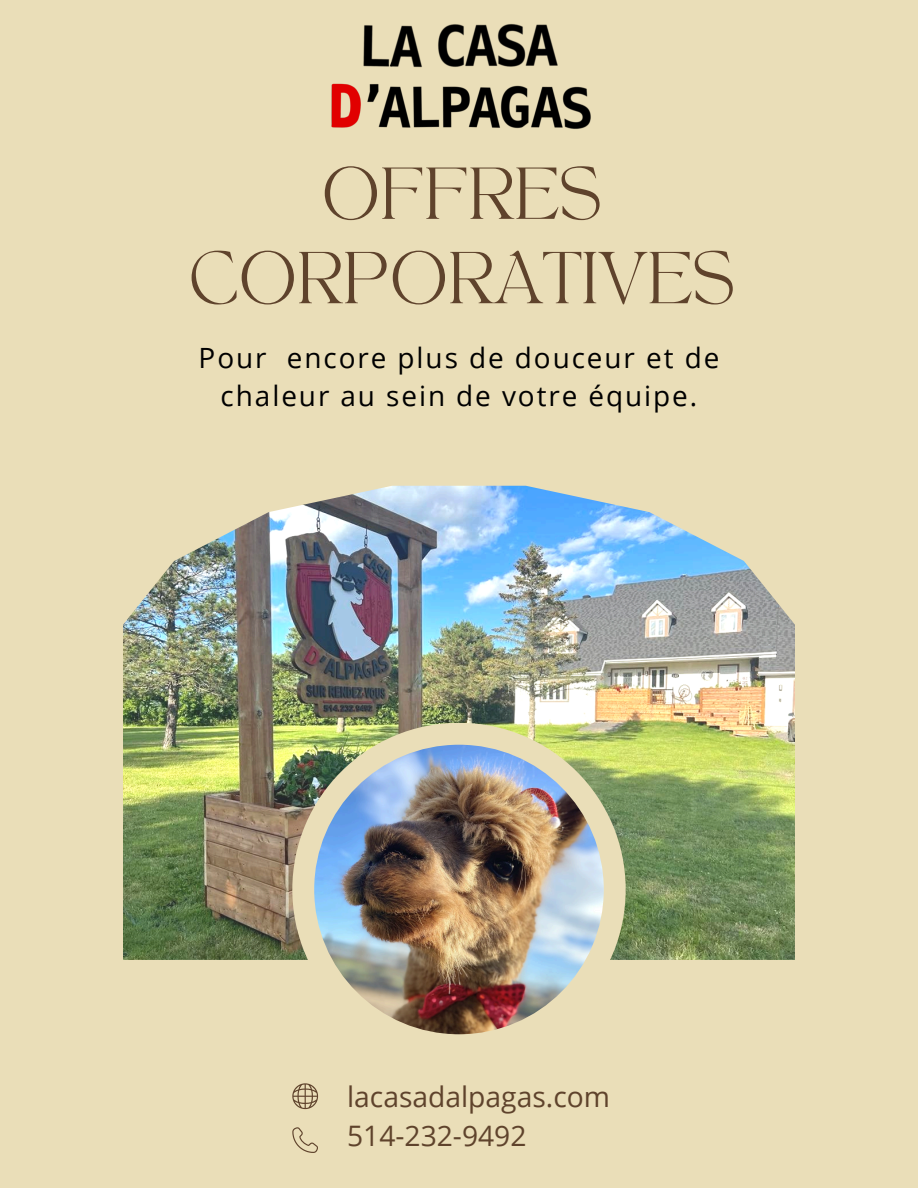
<style>
.page{position:relative;width:918px;height:1188px;background:#eadeb8}
.page>*{position:absolute;margin:0;border:0;box-sizing:border-box;transform-origin:0 0}
.t1{font:51.3px/84.3px "TANAEGEAN";color:#5f432c;text-align:center}
.t2{font:28.2px "Open Sans";color:#5f432c}
.t3{font:27.9px/38.1px "Open Sans";letter-spacing:.07em;color:#000;text-align:center}
</style>
<div class="page">
<img style="left:123px;top:486px;width:672px;height:474px">
<div style="left:292px;top:723px;width:334px;height:333px;background:#eadeb8;border-radius:50%"></div>
<img style="left:314px;top:745px;width:290px;height:289px;border-radius:50%">
<svg style="left:292px;top:1127px;width:26px;height:26px"></svg>
<svg style="left:292px;top:1083px;width:26px;height:26px"></svg>
<img style="left:331px;top:23px;width:260px;height:106px">
<p class="t1" style="left:189px;top:160px;width:548px">OFFRES<br>CORPORATIVES</p>
<p class="t3" style="left:199px;top:338px;width:522px">Pour encore plus de douceur et de chaleur au sein de votre équipe.</p>
<p class="t2" style="left:347px;top:1077px;width:265px">lacasadalpagas.com</p>
<p class="t2" style="left:347px;top:1116px;width:181px">514-232-9492</p>
</div>
